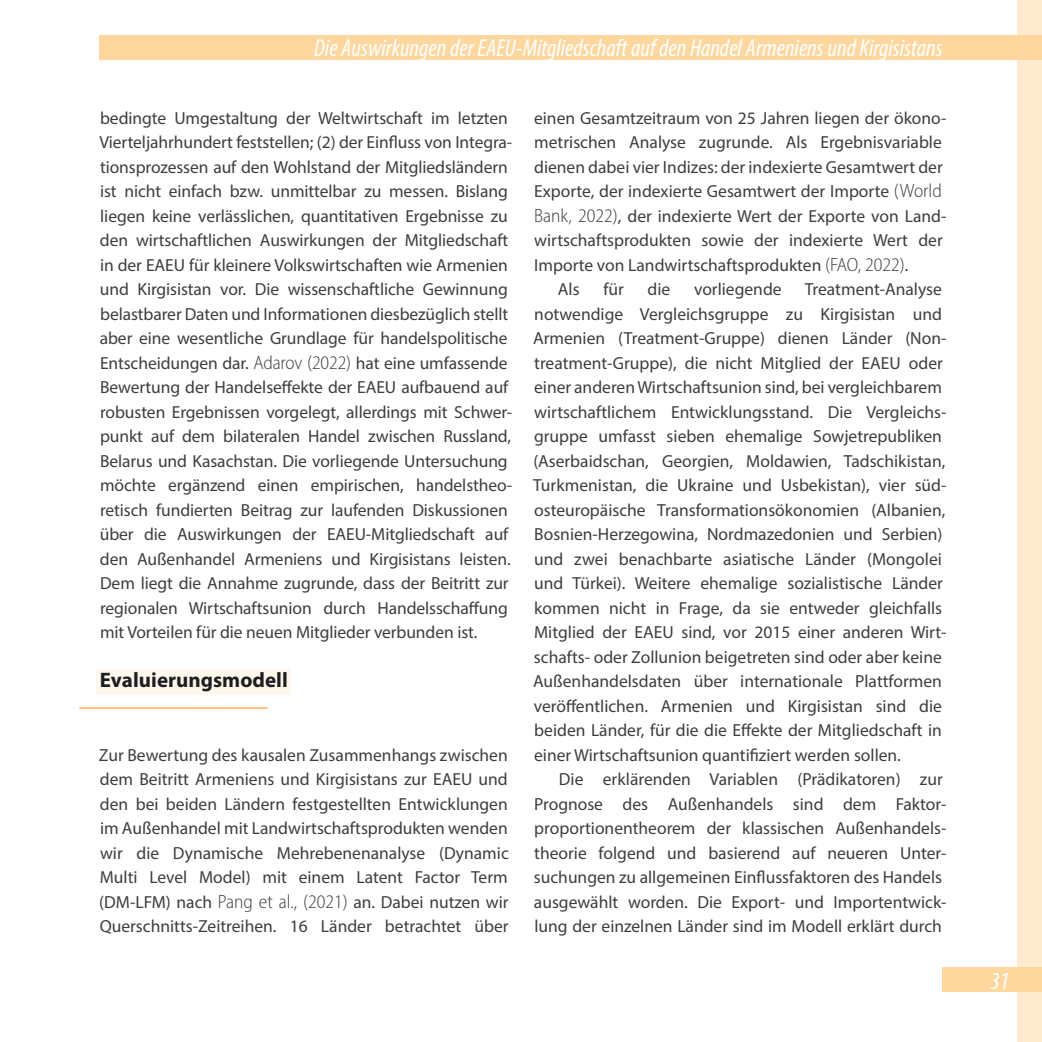
<style>
.page{position:relative;width:1042px;height:1042px;background:#fff}
.page>*{position:absolute;margin:0;border:0;box-sizing:border-box;transform-origin:0 0}
.t1{font:italic condensed 24.5px "Myriad Pro";color:#fff}
.t2{font:21px "Myriad Pro Bold 2";color:#1d1e1f}
.t3{font:17.5px/24.5px "Myriad Pro Regular 3";color:#3d3d3d}
.s1{font-family:"Myriad Pro";font-weight:300;font-stretch:semi-condensed;font-size:19.25px}
</style>
<div class="page">
<div style="left:1017px;top:0;width:25px;height:1042px;background:#feeacf"></div>
<div style="left:943px;top:967px;width:99px;height:25px;background:#fdd79e"></div>
<div style="left:99px;top:35px;width:943px;height:25px;background:#fdd79e"></div>
<div style="left:97px;top:669px;width:193px;height:26px;background:#fef7ec"></div>
<hr style="left:79px;top:707px;width:189px;height:2px;background:#fbc168">
<h1 class="t1" style="left:314px;top:33px;width:630px">Die Auswirkungen der EAEU-Mitgliedschaft auf den Handel Armeniens und Kirgisistans</h1>
<p class="t3" style="left:100px;top:105px;width:414px">bedingte Umgestaltung der Weltwirtschaft im letzten Vierteljahrhundert feststellen; (2) der Einfluss von Integra&shy;tionsprozessen auf den Wohlstand der Mitgliedsländern ist nicht einfach bzw. unmittelbar zu messen. Bislang liegen keine verlässlichen, quantitativen Ergebnisse zu den wirtschaftlichen Auswirkungen der Mitgliedschaft in der EAEU für kleinere Volkswirtschaften wie Armenien und Kirgisistan vor. Die wissenschaftliche Gewinnung belastbarer Daten und Informationen diesbezüglich stellt aber eine wesentliche Grundlage für handelspolitische Entscheidungen dar. <span class="s1">Adarov (2022)</span> hat eine umfassende Bewertung der Handelseffekte der EAEU aufbauend auf robusten Ergebnissen vorgelegt, allerdings mit Schwer&shy;punkt auf dem bilateralen Handel zwischen Russland, Belarus und Kasachstan. Die vorliegende Untersuchung möchte ergänzend einen empirischen, handelstheo&shy;retisch fundierten Beitrag zur laufenden Diskussionen über die Auswirkungen der EAEU-Mitgliedschaft auf den Außenhandel Armeniens und Kirgisistans leisten.<br>Dem liegt die Annahme zugrunde, dass der Beitritt zur regionalen Wirtschaftsunion durch Handelsschaffung mit Vorteilen für die neuen Mitglieder verbunden ist.</p>
<p class="t2" style="left:100px;top:666px;width:189px">Evaluierungsmodell</p>
<p class="t3" style="left:99px;top:742px;width:411px;text-align:justify">Zur Bewertung des kausalen Zusammenhangs zwischen dem Beitritt Armeniens und Kirgisistans zur EAEU und den bei beiden Ländern festgestellten Entwicklungen im Außenhandel mit Landwirtschaftsprodukten wenden wir die Dynamische Mehrebenenanalyse (Dynamic Multi Level Model) mit einem Latent Factor Term (DM-LFM) nach <span class="s1">Pang et al., (2021)</span> an. Dabei nutzen wir Querschnitts-Zeitreihen. 16 Länder betrachtet über</p>
<p class="t3" style="left:534px;top:105px;width:413px">einen Gesamtzeitraum von 25 Jahren liegen der ökono-</p>
<p class="t3" style="left:534px;top:130px;width:409px">metrischen Analyse zugrunde. Als Ergebnisvariable</p>
<p class="t3" style="left:534px;top:154px;width:410px">dienen dabei vier Indizes: der indexierte Gesamtwert der</p>
<p class="t3" style="left:534px;top:179px;width:409px">Exporte, der indexierte Gesamtwert der Importe <span class="s1">(World</span></p>
<p class="t3" style="left:534px;top:203px;width:414px"><span class="s1">Bank, 2022)</span>, der indexierte Wert der Exporte von Land-</p>
<p class="t3" style="left:534px;top:228px;width:410px">wirtschaftsprodukten sowie der indexierte Wert der</p>
<p class="t3" style="left:534px;top:252px;width:376px">Importe von Landwirtschaftsprodukten <span class="s1">(FAO, 2022)</span>.</p>
<p class="t3" style="left:558px;top:277px;width:23px">Als</p>
<p class="t3" style="left:603px;top:277px;width:22px">für</p>
<p class="t3" style="left:647px;top:277px;width:24px">die</p>
<p class="t3" style="left:694px;top:277px;width:89px">vorliegende</p>
<p class="t3" style="left:533px;top:277px;width:415px;text-indent:272px">Treatment-Analyse notwendige Vergleichsgruppe zu Kirgisistan und Armenien (Treatment-Gruppe) dienen Länder (Non&shy;treatment-Gruppe), die nicht Mitglied der EAEU oder einer anderen Wirtschaftsunion sind, bei vergleichbarem wirtschaftlichem Entwicklungsstand. Die Vergleichs&shy;gruppe umfasst sieben ehemalige Sowjetrepubliken (Aserbaidschan, Georgien, Moldawien, Tadschikistan, Turkmenistan, die Ukraine und Usbekistan), vier süd&shy;osteuropäische Transformationsökonomien (Albanien, Bosnien-Herzegowina, Nordmazedonien und Serbien) und zwei benachbarte asiatische Länder (Mongolei und Türkei). Weitere ehemalige sozialistische Länder kommen nicht in Frage, da sie entweder gleichfalls Mitglied der EAEU sind, vor 2015 einer anderen Wirt&shy;schafts- oder Zollunion beigetreten sind oder aber keine Außenhandelsdaten über internationale Plattformen veröffentlichen. Armenien und Kirgisistan sind die beiden Länder, für die die Effekte der Mitgliedschaft in einer Wirtschaftsunion quantifiziert werden sollen.</p>
<p class="t3" style="left:534px;top:767px;width:414px;text-indent:25px">Die erklärenden Variablen (Prädikatoren) zur Prognose des Außenhandels sind dem Faktor&shy;proportionentheorem der klassischen Außenhandels&shy;theorie folgend und basierend auf neueren Unter&shy;suchungen zu allgemeinen Einflussfaktoren des Handels ausgewählt worden. Die Export- und Importentwick&shy;lung der einzelnen Länder sind im Modell erklärt durch</p>
<h1 class="t1" style="left:990px;top:966px;width:20px">31</h1>
</div>
